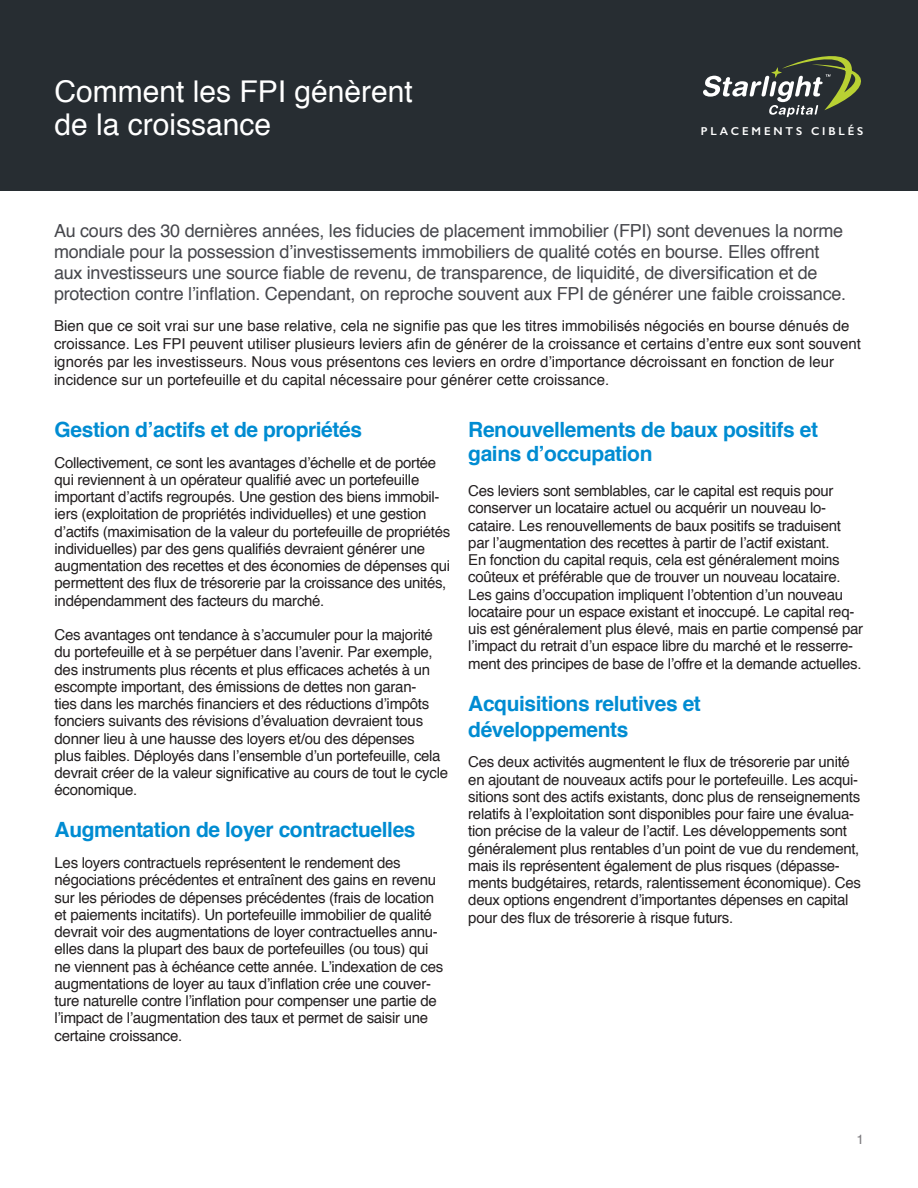
<style>
.page{position:relative;width:918px;height:1188px;background:#fff}
.page>*{position:absolute;margin:0;border:0;box-sizing:border-box;transform-origin:0 0}
.t1{font:30px/33px "Helvetica";color:#fff}
.t2{font:700 21px/24px "Helvetica";letter-spacing:-.02em;color:#008cd2}
.t3{font:18px/21px "Helvetica";letter-spacing:-.015em;color:#46474c}
.t4{font:15px/17.2px "Helvetica";letter-spacing:-.02em;color:#231f20}
.t5{font:15px/18px "Helvetica";color:#231f20}
.t6{font:13.5px "Helvetica";color:#7b797d}
.t7{font:600 11.55px "Gill Sans";letter-spacing:.25em;color:#fff}
</style>
<div class="page">
<div style="left:0;top:0;width:918px;height:191px;background:#272d32"></div>
<svg style="left:703px;top:56px;width:158px;height:61px"></svg>
<h1 class="t1" style="left:54px;top:76px;width:360px">Comment les FPI génèrent de la croissance</h1>
<p class="t7" style="left:701px;top:124px;width:164px">PLACEMENTS CIBLÉS</p>
<p class="t3" style="left:54px;top:220px;width:794px">Au cours des 30 dernières années, les fiducies de placement immobilier (FPI) sont devenues la norme mondiale pour la possession d’investissements immobiliers de qualité cotés en bourse. Elles offrent aux investisseurs une source fiable de revenu, de transparence, de liquidité, de diversification et de protection contre l’inflation. Cependant, on reproche souvent aux FPI de générer une faible croissance.</p>
<p class="t5" style="left:54px;top:317px;width:809px">Bien que ce soit vrai sur une base relative, cela ne signifie pas que les titres immobilisés négociés en bourse dénués de croissance. Les FPI peuvent utiliser plusieurs leviers afin de générer de la croissance et certains d’entre eux sont souvent ignorés par les investisseurs. Nous vous présentons ces leviers en ordre d’importance décroissant en fonction de leur incidence sur un portefeuille et du capital nécessaire pour générer cette croissance.</p>
<h2 class="t2" style="left:55px;top:418px;width:309px">Gestion d’actifs et de propriétés</h2>
<p class="t4" style="left:55px;top:454px;width:397px">Collectivement, ce sont les avantages d’échelle et de portée qui reviennent à un opérateur qualifié avec un portefeuille important d’actifs regroupés. Une gestion des biens immobil&shy;iers (exploitation de propriétés individuelles) et une gestion d’actifs (maximisation de la valeur du portefeuille de propriétés individuelles) par des gens qualifiés devraient générer une augmentation des recettes et des économies de dépenses qui permettent des flux de trésorerie par la croissance des unités, indépendamment des facteurs du marché.</p>
<p class="t4" style="left:55px;top:627px;width:395px">Ces avantages ont tendance à s’accumuler pour la majorité du portefeuille et à se perpétuer dans l’avenir. Par exemple, des instruments plus récents et plus efficaces achetés à un escompte important, des émissions de dettes non garan-<br>ties dans les marchés financiers et des réductions d’impôts fonciers suivants des révisions d’évaluation devraient tous donner lieu à une hausse des loyers et/ou des dépenses<br>plus faibles. Déployés dans l’ensemble d’un portefeuille, cela devrait créer de la valeur significative au cours de tout le cycle économique.</p>
<h2 class="t2" style="left:55px;top:818px;width:363px">Augmentation de loyer contractuelles</h2>
<p class="t4" style="left:55px;top:855px;width:390px">Les loyers contractuels représentent le rendement des négociations précédentes et entraînent des gains en revenu sur les périodes de dépenses précédentes (frais de location et paiements incitatifs). Un portefeuille immobilier de qualité devrait voir des augmentations de loyer contractuelles annu&shy;elles dans la plupart des baux de portefeuilles (ou tous) qui ne viennent pas à échéance cette année. L’indexation de ces augmentations de loyer au taux d’inflation crée une couver&shy;ture naturelle contre l’inflation pour compenser une partie de l’impact de l’augmentation des taux et permet de saisir une certaine croissance.</p>
<h2 class="t2" style="left:468px;top:418px;width:351px">Renouvellements de baux positifs et gains d’occupation</h2>
<p class="t4" style="left:468px;top:483px;width:396px">Ces leviers sont semblables, car le capital est requis pour conserver un locataire actuel ou acquérir un nouveau lo&shy;cataire. Les renouvellements de baux positifs se traduisent par l’augmentation des recettes à partir de l’actif existant.<br>En fonction du capital requis, cela est généralement moins coûteux et préférable que de trouver un nouveau locataire.<br>Les gains d’occupation impliquent l’obtention d’un nouveau locataire pour un espace existant et inoccupé. Le capital req&shy;uis est généralement plus élevé, mais en partie compensé par l’impact du retrait d’un espace libre du marché et le resserre&shy;ment des principes de base de l’offre et la demande actuelles.</p>
<h2 class="t2" style="left:468px;top:692px;width:234px;line-height:25.2px">Acquisitions relutives et développements</h2>
<p class="t4" style="left:468px;top:754px;width:394px">Ces deux activités augmentent le flux de trésorerie par unité en ajoutant de nouveaux actifs pour le portefeuille. Les acqui&shy;sitions sont des actifs existants, donc plus de renseignements relatifs à l’exploitation sont disponibles pour faire une évalua&shy;tion précise de la valeur de l’actif. Les développements sont généralement plus rentables d’un point de vue du rendement, mais ils représentent également de plus risques (dépasse&shy;ments budgétaires, retards, ralentissement économique). Ces deux options engendrent d’importantes dépenses en capital pour des flux de trésorerie à risque futurs.</p>
<p class="t6" style="left:856px;top:1129px;width:9px">1</p>
</div>
